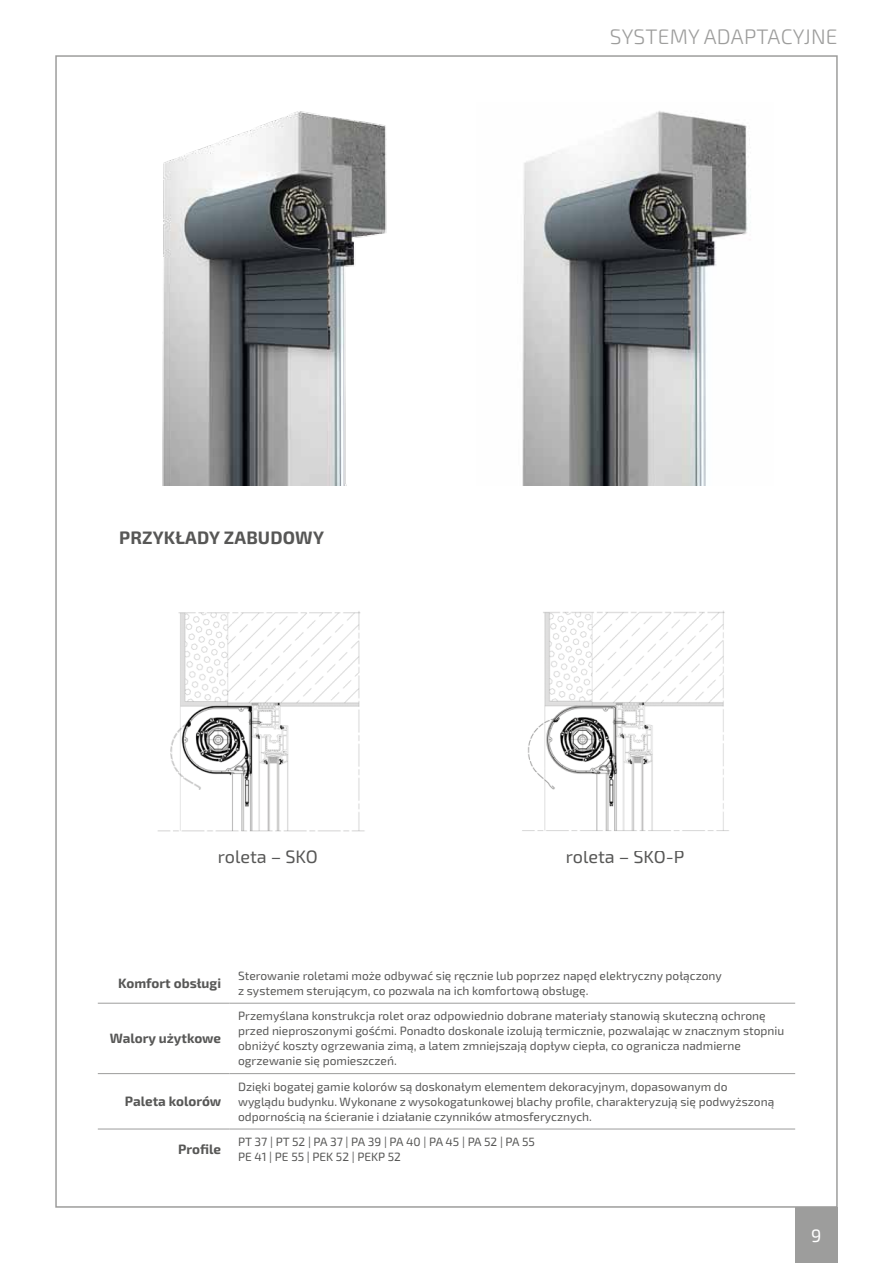
<style>
.page{position:relative;width:893px;height:1263px;background:#fff}
.page>*{position:absolute;margin:0;border:0;box-sizing:border-box;transform-origin:0 0}
.t1{font:300 21px "Exo 2.0";letter-spacing:.01em;color:#9d9d9c}
.t2{font:18px "Exo 2.0";color:#575756}
.t3{font:700 18px "Exo 2.0";letter-spacing:.01em;color:#575756}
.t4{font:18px "Exo 2.0";color:#fff}
.t5{font:700 13.5px "Exo 2.0";color:#575756}
.t6{font:12px/15px "Exo 2.0";color:#575756}
</style>
<div class="page">
<div style="left:795px;top:1208px;width:43px;height:55px;background:#9d9d9c"></div>
<hr style="left:98px;top:1003px;width:132px;height:1px;background:#9d9d9c">
<hr style="left:230px;top:1003px;width:565px;height:1px;background:#9d9d9c">
<hr style="left:98px;top:1073px;width:132px;height:1px;background:#9d9d9c">
<hr style="left:230px;top:1073px;width:565px;height:1px;background:#9d9d9c">
<hr style="left:98px;top:1129px;width:132px;height:1px;background:#9d9d9c">
<hr style="left:230px;top:1129px;width:565px;height:1px;background:#9d9d9c">
<img style="left:522px;top:610px;width:207px;height:221px">
<img style="left:158px;top:611px;width:207px;height:221px">
<img style="left:522px;top:111px;width:229px;height:374px">
<img style="left:162px;top:111px;width:225px;height:374px">
<h2 class="t3" style="left:119px;top:527px;width:206px">PRZYKŁADY ZABUDOWY</h2>
<h2 class="t2" style="left:218px;top:846px;width:101px">roleta – SKO</h2>
<h1 class="t1" style="left:610px;top:25px;width:226px">SYSTEMY ADAPTACYJNE</h1>
<h2 class="t2" style="left:566px;top:846px;width:120px">roleta – SKO-P</h2>
<p class="t5" style="left:118px;top:975px;width:104px">Komfort obsługi</p>
<p class="t6" style="left:238px;top:968px;width:485px">Sterowanie roletami może odbywać się ręcznie lub poprzez napęd elektryczny połączony z systemem sterującym, co pozwala na ich komfortową obsługę.</p>
<p class="t5" style="left:110px;top:1030px;width:113px">Walory użytkowe</p>
<p class="t6" style="left:238px;top:1009px;width:548px">Przemyślana konstrukcja rolet oraz odpowiednio dobrane materiały stanowią skuteczną ochronę przed nieproszonymi gośćmi. Ponadto doskonale izolują termicznie, pozwalając w znacznym stopniu obniżyć koszty ogrzewania zimą, a latem zmniejszają dopływ ciepła, co ogranicza nadmierne ogrzewanie się pomieszczeń.</p>
<p class="t5" style="left:125px;top:1093px;width:98px">Paleta kolorów</p>
<p class="t6" style="left:238px;top:1079px;width:538px">Dzięki bogatej gamie kolorów są doskonałym elementem dekoracyjnym, dopasowanym do wyglądu budynku. Wykonane z wysokogatunkowej blachy profile, charakteryzują się podwyższoną odpornością na ścieranie i działanie czynników atmosferycznych.</p>
<p class="t5" style="left:178px;top:1141px;width:44px">Profile</p>
<p class="t6" style="left:238px;top:1134px;width:298px">PT 37 | PT 52 | PA 37 | PA 39 | PA 40 | PA 45 | PA 52 | PA 55<br>PE 41 | PE 55 | PEK 52 | PEKP 52</p>
<h2 class="t4" style="left:811px;top:1225px;width:12px">9</h2>
</div>
